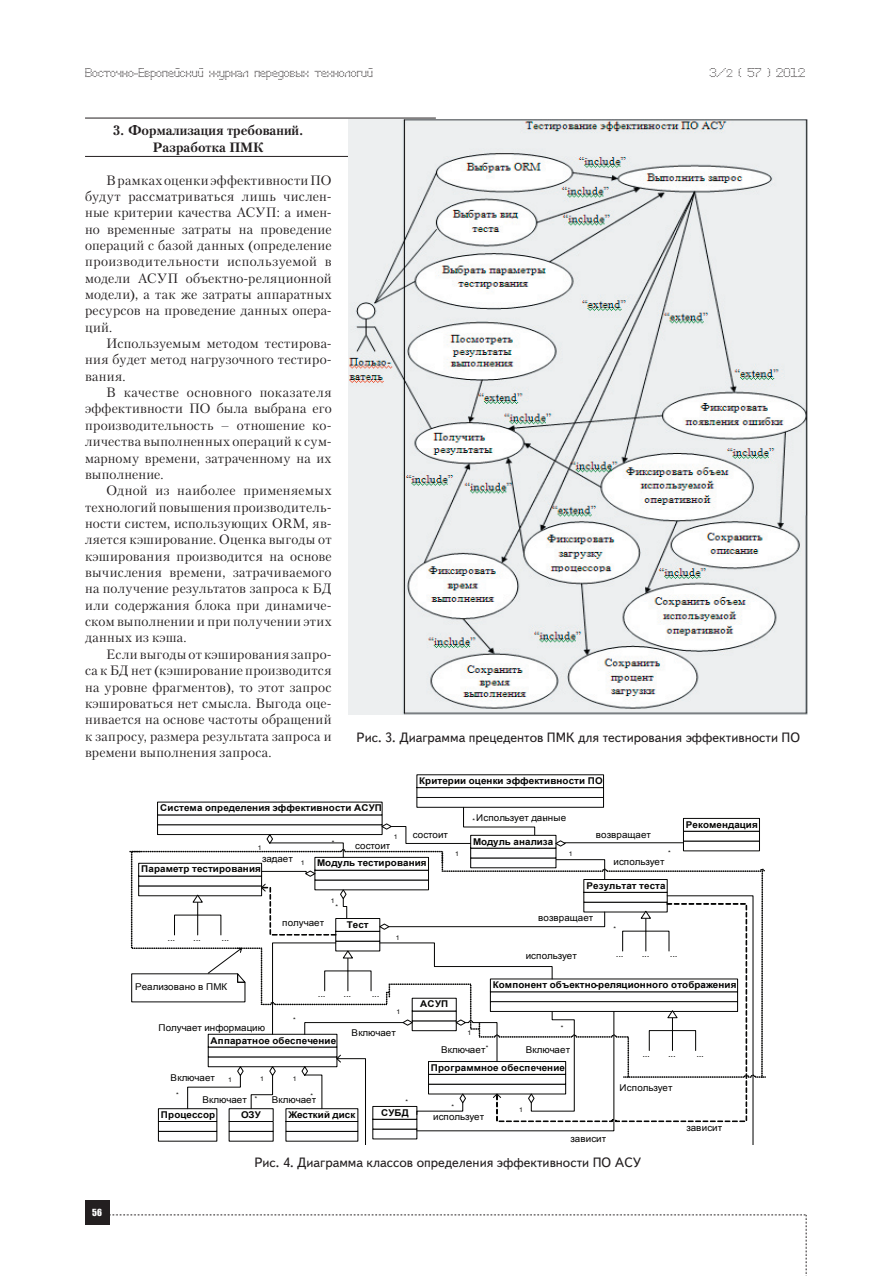
<style>
.page{position:relative;width:893px;height:1276px;background:#fff}
.page>*{position:absolute;margin:0;border:0;box-sizing:border-box;transform-origin:0 0}
.t1{font:13.5px/16.4px "Petersburg C";letter-spacing:.015em;color:#231f20;text-align:justify}
.t2{font:13.5px "Text Book C";color:#231f20}
.t3{font:700 13.5px/16.4px "Petersburg C";color:#231f20;text-align:center}
.t4{font:12px "Perfo";letter-spacing:.015em;color:#231f20}
.t5{font:700 9.3px "Arial";letter-spacing:.01em;color:#050504;scale:1.05 1}
.t6{font:9.3px "Arial";letter-spacing:.005em;color:#050504;scale:1.05 1}
.t7{font:9px "Impact";color:#fff}
.t8{font:6.75px "Arial";color:#050504;scale:.95 1}
.t9{font:6.45px "Arial";color:#050504;scale:1.05 1}
.s1{font-size:10.5px}
</style>
<div class="page">
<div style="left:85px;top:1200px;width:24px;height:25px;background:#231f20"></div>
<svg style="left:109px;top:1214px;width:698px;height:62px"></svg>
<hr style="left:85px;top:118px;width:351px;height:1px;background:#231f20">
<hr style="left:85px;top:156px;width:351px;height:1px;background:#231f20">
<div style="left:417px;top:797px;width:187px;height:10px;border:1px solid #050504"></div>
<div style="left:417px;top:774px;width:187px;height:14px;border:1px solid #050504"></div>
<div style="left:158px;top:1131px;width:59px;height:10px;border:1px solid #050504"></div>
<div style="left:229px;top:1131px;width:44px;height:10px;border:1px solid #050504"></div>
<div style="left:286px;top:1131px;width:72px;height:10px;border:1px solid #050504"></div>
<svg style="left:336px;top:1131px;width:417px;height:13px"></svg>
<svg style="left:129px;top:807px;width:637px;height:324px"></svg>
<img style="left:349px;top:119px;width:459px;height:595px">
<p class="t4" style="left:85px;top:65px;width:289px">Восточно-Европейский журнал передовых технологий</p>
<p class="t4" style="left:709px;top:65px;width:97px">3/<span class="s1">2</span> ( 57 ) 2012</p>
<p class="t3" style="left:113px;top:122px;width:192px">3. Формализация требований.<br>Разработка ПМК</p>
<p class="t1" style="left:85px;top:171px;width:248px;text-indent:21px">В рамках оценки эффективности ПО будут рассматриваться лишь числен&shy;ные критерии качества АСУП: а имен&shy;но временные затраты на проведение операций с базой данных (определение производительности используемой в модели АСУП объектно-реляционной модели), а так же затраты аппаратных ресурсов на проведение данных опера&shy;ций.</p>
<p class="t1" style="left:85px;top:335px;width:248px;text-indent:21px">Используемым методом тестирова&shy;ния будет метод нагрузочного тестиро&shy;вания.</p>
<p class="t1" style="left:85px;top:384px;width:248px;text-indent:21px">В качестве основного показателя эффективности ПО была выбрана его производительность – отношение ко&shy;личества выполненных операций к сум&shy;марному времени, затраченному на их выполнение.</p>
<p class="t1" style="left:85px;top:482px;width:248px;text-indent:21px">Одной из наиболее применяемых технологий повышения производитель&shy;ности систем, использующих ORM, яв&shy;ляется кэширование. Оценка выгоды от кэширования производится на основе вычисления времени, затрачиваемого на получение результатов запроса к БД или содержания блока при динамиче&shy;ском выполнении и при получении этих данных из кэша.</p>
<p class="t1" style="left:85px;top:646px;width:248px;text-indent:21px">Если выгоды от кэширования запро&shy;са к БД нет (кэширование производится на уровне фрагментов), то этот запрос кэшироваться нет смысла. Выгода оце&shy;нивается на основе частоты обращений к запросу, размера результата запроса и времени выполнения запроса.</p>
<p class="t2" style="left:357px;top:730px;width:445px">Рис. 3. Диаграмма прецедентов ПМК для тестирования эффективности ПО</p>
<p class="t5" style="left:419px;top:774px;width:176px">Критерии оценки эффективности ПО</p>
<p class="t5" style="left:160px;top:802px;width:213px">Система определения эффективности АСУП</p>
<p class="t6" style="left:472px;top:812px;width:91px"><sub>*</sub>Использует данные</p>
<p class="t9" style="left:543px;top:817px;width:4px">*</p>
<p class="t9" style="left:258px;top:843px;width:5px">1</p>
<p class="t6" style="left:262px;top:853px;width:31px">задает</p>
<p class="t9" style="left:272px;top:856px;width:4px">*</p>
<p class="t5" style="left:141px;top:863px;width:116px">Параметр тестирования</p>
<p class="t9" style="left:301px;top:858px;width:5px">1</p>
<p class="t9" style="left:332px;top:839px;width:4px">*</p>
<p class="t6" style="left:413px;top:828px;width:35px">состоит</p>
<p class="t9" style="left:394px;top:832px;width:5px">1</p>
<p class="t6" style="left:355px;top:839px;width:35px">состоит</p>
<p class="t5" style="left:473px;top:835px;width:78px">Модуль анализа</p>
<p class="t9" style="left:455px;top:849px;width:5px">1</p>
<p class="t5" style="left:317px;top:857px;width:106px">Модуль тестирования</p>
<p class="t6" style="left:596px;top:828px;width:54px">возвращает</p>
<p class="t9" style="left:569px;top:849px;width:5px">1</p>
<p class="t9" style="left:668px;top:849px;width:4px">*</p>
<p class="t6" style="left:613px;top:856px;width:50px">использует</p>
<p class="t5" style="left:586px;top:879px;width:77px">Результат теста</p>
<p class="t9" style="left:331px;top:897px;width:5px">1</p>
<p class="t9" style="left:336px;top:902px;width:4px">*</p>
<p class="t6" style="left:168px;top:931px;width:9px">...</p>
<p class="t6" style="left:193px;top:931px;width:9px">...</p>
<p class="t6" style="left:222px;top:931px;width:9px">...</p>
<p class="t6" style="left:282px;top:916px;width:41px">получает</p>
<p class="t5" style="left:347px;top:918px;width:22px">Тест</p>
<p class="t9" style="left:396px;top:933px;width:5px">1</p>
<p class="t6" style="left:538px;top:911px;width:54px">возвращает</p>
<p class="t6" style="left:526px;top:950px;width:50px">использует</p>
<p class="t9" style="left:613px;top:925px;width:4px">*</p>
<p class="t6" style="left:616px;top:947px;width:9px">...</p>
<p class="t6" style="left:642px;top:947px;width:9px">...</p>
<p class="t6" style="left:670px;top:947px;width:9px">...</p>
<p class="t5" style="left:686px;top:818px;width:70px">Рекомендация</p>
<p class="t6" style="left:135px;top:981px;width:89px">Реализовано в ПМК</p>
<p class="t9" style="left:293px;top:1015px;width:4px">*</p>
<p class="t6" style="left:318px;top:987px;width:9px">...</p>
<p class="t6" style="left:344px;top:987px;width:9px">...</p>
<p class="t6" style="left:372px;top:987px;width:9px">...</p>
<p class="t9" style="left:396px;top:1007px;width:5px">1</p>
<p class="t6" style="left:158px;top:1022px;width:103px">Получает информацию</p>
<p class="t5" style="left:211px;top:1034px;width:121px">Аппаратное обеспечение</p>
<p class="t6" style="left:171px;top:1071px;width:44px">Включает</p>
<p class="t6" style="left:203px;top:1094px;width:44px">Включает</p>
<p class="t6" style="left:272px;top:1094px;width:44px">Включает</p>
<p class="t9" style="left:260px;top:1074px;width:5px">1</p>
<p class="t9" style="left:293px;top:1074px;width:5px">1</p>
<p class="t9" style="left:228px;top:1075px;width:5px">1</p>
<p class="t9" style="left:176px;top:1090px;width:4px">*</p>
<p class="t9" style="left:310px;top:1091px;width:4px">*</p>
<p class="t8" style="left:259px;top:1096px;width:4px;rotate:90deg">*</p>
<p class="t6" style="left:352px;top:1026px;width:44px">Включает</p>
<p class="t9" style="left:406px;top:1097px;width:4px">*</p>
<p class="t5" style="left:161px;top:1108px;width:53px">Процессор</p>
<p class="t5" style="left:241px;top:1108px;width:20px">ОЗУ</p>
<p class="t5" style="left:288px;top:1108px;width:65px">Жесткий диск</p>
<p class="t5" style="left:381px;top:1106px;width:28px">СУБД</p>
<p class="t5" style="left:420px;top:998px;width:28px">АСУП</p>
<p class="t9" style="left:467px;top:1029px;width:5px">1</p>
<p class="t5" style="left:493px;top:978px;width:234px">Компонент объектно-реляционного отображения</p>
<p class="t9" style="left:561px;top:1023px;width:4px">*</p>
<p class="t9" style="left:486px;top:1043px;width:4px">*</p>
<p class="t6" style="left:441px;top:1043px;width:44px">Включает</p>
<p class="t6" style="left:526px;top:1043px;width:44px">Включает</p>
<p class="t5" style="left:431px;top:1061px;width:129px">Программное обеспечение</p>
<p class="t9" style="left:452px;top:1102px;width:4px">*</p>
<p class="t6" style="left:433px;top:1110px;width:50px">использует</p>
<p class="t9" style="left:519px;top:1105px;width:5px">1</p>
<p class="t6" style="left:571px;top:1132px;width:36px">зависит</p>
<p class="t6" style="left:642px;top:1047px;width:9px">...</p>
<p class="t6" style="left:668px;top:1047px;width:9px">...</p>
<p class="t6" style="left:696px;top:1047px;width:9px">...</p>
<p class="t6" style="left:620px;top:1081px;width:52px">Использует</p>
<p class="t6" style="left:686px;top:1121px;width:36px">зависит</p>
<p class="t7" style="left:92px;top:1205px;width:11px">56</p>
<p class="t2" style="left:254px;top:1155px;width:388px">Рис. 4. Диаграмма классов определения эффективности ПО АСУ</p>
</div>
